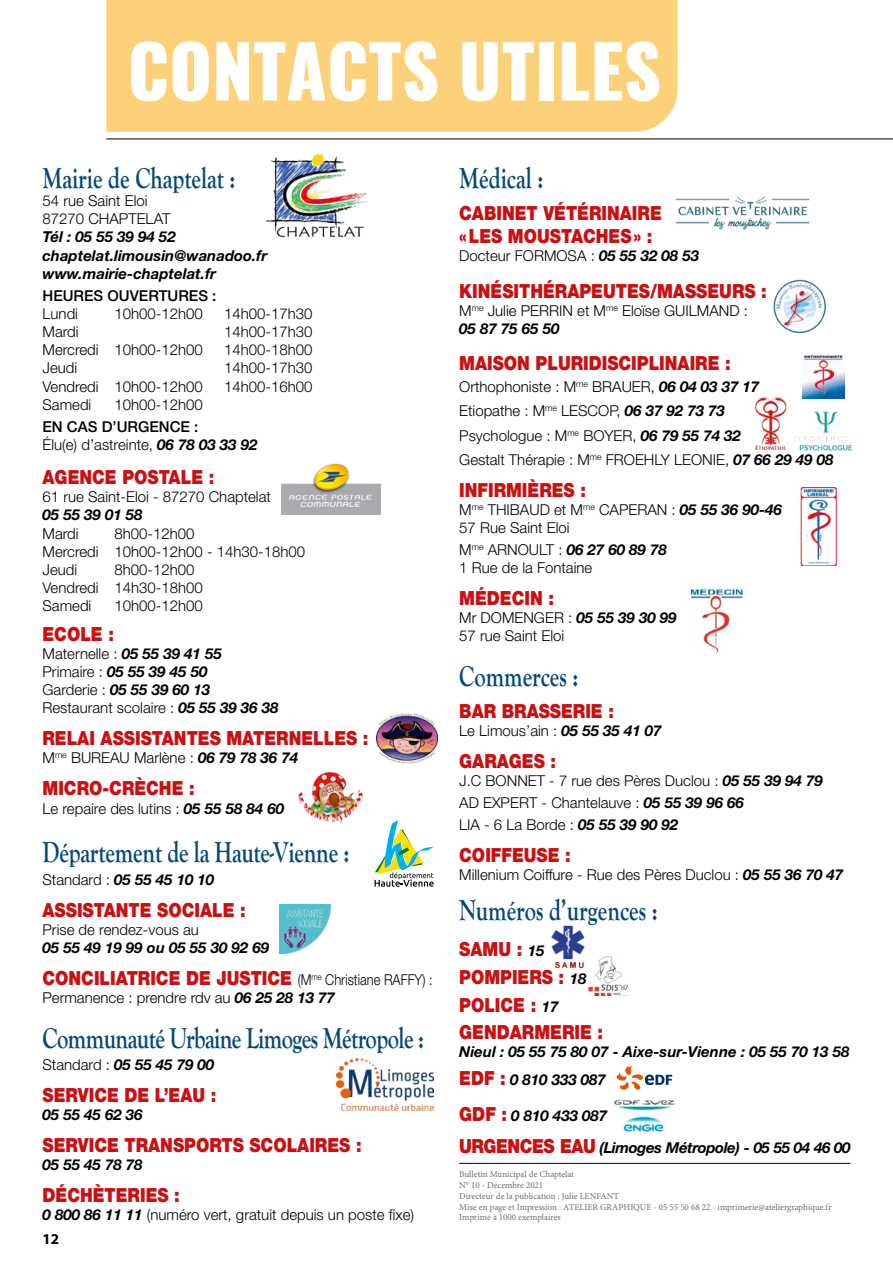
<style>
.page{position:relative;width:893px;height:1263px;background:#fff}
.page>*{position:absolute;margin:0;border:0;box-sizing:border-box;transform-origin:0 0}
.t1{font:800 72px "Oswald";color:#fff}
.t2{font:700 30px "Goudy Old Style T";letter-spacing:-.01em;color:#03487a;scale:.75 1}
.t3{font:900 19.5px/27.6px "Helvetica Neue LT Std";color:#cc1012;scale:.86 1}
.t4{font:300 15px/18.1px "Helvetica Neue LT Std";color:#000}
.t5{font:italic 700 15px/18.1px "Helvetica Neue LT Std";color:#000}
.t6{font:italic 700 15px/32px "Helvetica Neue LT Std";letter-spacing:-.025em;color:#000}
.t7{font:500 15px "Helvetica Neue LT Std";color:#000}
.t8{font:700 15px "Myriad Pro";color:#000}
.t9{font:9px/10.8px "Minion Pro";color:#6d6d6d}
.s1{font-weight:500}
.s2{font-weight:700;font-style:italic}
.s3{font-weight:300;font-style:normal}
.s4{font-weight:300;font-size:15px;color:#000}
.s5{font-weight:700;font-style:italic;font-size:15px;color:#000}
.s6{font-weight:900;font-style:normal;font-size:19.5px;color:#cc1012}
</style>
<div class="page">
<svg style="left:375px;top:820px;width:59px;height:67px"></svg>
<img style="left:800px;top:487px;width:38px;height:79px">
<img style="left:690px;top:587px;width:54px;height:69px">
<div style="left:106px;top:0;width:571px;height:132px;background:#fdd179"></div>
<hr style="left:106px;top:139px;width:787px;height:1px;background:#000">
<hr style="left:459px;top:1163px;width:391px;height:1px;background:#000">
<img style="left:265px;top:154px;width:103px;height:84px">
<img style="left:281px;top:463px;width:100px;height:52px">
<img style="left:279px;top:904px;width:53px;height:50px">
<img style="left:377px;top:713px;width:61px;height:51px">
<img style="left:298px;top:771px;width:80px;height:52px">
<img style="left:675px;top:196px;width:135px;height:33px">
<img style="left:773px;top:280px;width:53px;height:52px">
<img style="left:803px;top:354px;width:42px;height:45px">
<img style="left:336px;top:1058px;width:98px;height:52px">
<img style="left:551px;top:925px;width:34px;height:43px">
<img style="left:589px;top:957px;width:39px;height:39px">
<svg style="left:617px;top:1066px;width:55px;height:24px"></svg>
<img style="left:614px;top:1099px;width:61px;height:37px">
<img style="left:755px;top:398px;width:40px;height:52px">
<img style="left:795px;top:412px;width:59px;height:38px">
<h1 class="t1" style="left:128px;top:20px;width:535px">CONTACTS UTILES</h1>
<h2 class="t2" style="left:43px;top:161px;width:259px">Mairie de Chaptelat :</h2>
<p class="t4" style="left:43px;top:191px;width:129px">54 rue Saint Eloi<br>87270 CHAPTELAT</p>
<p class="t5" style="left:43px;top:228px;width:226px">Tél : 05 55 39 94 52 chaptelat.limousin@wanadoo.fr www.mairie-chaptelat.fr</p>
<p class="t7" style="left:43px;top:287px;width:175px">HEURES OUVERTURES :</p>
<p class="t4" style="left:43px;top:304px;width:37px">Lundi</p>
<p class="t4" style="left:115px;top:304px;width:90px">10h00-12h00</p>
<p class="t4" style="left:224px;top:304px;width:90px">14h00-17h30</p>
<p class="t4" style="left:43px;top:322px;width:38px">Mardi</p>
<p class="t4" style="left:224px;top:322px;width:90px">14h00-17h30</p>
<p class="t4" style="left:43px;top:341px;width:162px">Mercredi 10h00-12h00</p>
<p class="t4" style="left:224px;top:341px;width:90px">14h00-18h00</p>
<p class="t4" style="left:43px;top:359px;width:36px">Jeudi</p>
<p class="t4" style="left:224px;top:359px;width:90px">14h00-17h30</p>
<p class="t4" style="left:43px;top:377px;width:162px">Vendredi 10h00-12h00</p>
<p class="t4" style="left:224px;top:377px;width:90px">14h00-16h00</p>
<p class="t4" style="left:43px;top:395px;width:50px">Samedi</p>
<p class="t4" style="left:115px;top:395px;width:90px">10h00-12h00</p>
<p class="t4" style="left:43px;top:417px;width:216px"><span class="s1">EN CAS D’URGENCE :<br></span>Élu(e) d’astreinte, <span class="s2">06 78 03 33 92</span></p>
<h3 class="t3" style="left:43px;top:463px;width:201px">AGENCE POSTALE :</h3>
<p class="t4" style="left:43px;top:488px;width:230px">61 rue Saint-Eloi - 87270 Chaptelat</p>
<p class="t5" style="left:43px;top:506px;width:102px">05 55 39 01 58</p>
<p class="t4" style="left:43px;top:524px;width:38px">Mardi</p>
<p class="t4" style="left:43px;top:524px;width:264px;text-indent:72px">8h00-12h00<br>Mercredi 10h00-12h00 - 14h30-18h00<br>Jeudi</p>
<p class="t4" style="left:43px;top:560px;width:162px;text-indent:72px">8h00-12h00<br>Vendredi 14h30-18h00<br>Samedi</p>
<p class="t4" style="left:115px;top:596px;width:90px">10h00-12h00</p>
<h3 class="t3" style="left:43px;top:620px;width:85px">ECOLE :</h3>
<p class="t4" style="left:43px;top:644px;width:237px">Maternelle : <span class="s2">05 55 39 41 55<br></span>Primaire : <span class="s2">05 55 39 45 50<br></span>Garderie : <span class="s2">05 55 39 60 13<br></span>Restaurant scolaire : <span class="s2">05 55 39 36 38</span></p>
<h3 class="t3" style="left:43px;top:724px;width:381px">RELAI ASSISTANTES MATERNELLES :</h3>
<p class="t4" style="left:43px;top:749px;width:257px">M<sup>me</sup> BUREAU Marlène : <span class="s2">06 79 78 36 74</span></p>
<h3 class="t3" style="left:43px;top:775px;width:178px">MICRO-CRÈCHE :</h3>
<p class="t4" style="left:43px;top:799px;width:243px">Le repaire des lutins : <span class="s2">05 55 58 84 60</span></p>
<h2 class="t2" style="left:43px;top:836px;width:411px">Département de la Haute-Vienne :</h2>
<p class="t5" style="left:43px;top:870px;width:173px"><span class="s3">Standard :</span> 05 55 45 10 10</p>
<h3 class="t3" style="left:43px;top:896px;width:238px">ASSISTANTE SOCIALE :</h3>
<p class="t4" style="left:43px;top:920px;width:158px">Prise de rendez-vous au</p>
<p class="t5" style="left:43px;top:938px;width:228px">05 55 49 19 99 ou 05 55 30 92 69</p>
<h3 class="t3" style="left:43px;top:964px;width:455px">CONCILIATRICE DE JUSTICE <span class="s4">(M</span><sup>me</sup> <span class="s4">Christiane RAFFY) :</span></h3>
<p class="t4" style="left:43px;top:988px;width:294px">Permanence : prendre rdv au <span class="s2">06 25 28 13 77</span></p>
<h2 class="t2" style="left:43px;top:1021px;width:510px">Communauté Urbaine Limoges Métropole :</h2>
<p class="t5" style="left:43px;top:1055px;width:173px"><span class="s3">Standard :</span> 05 55 45 79 00</p>
<h3 class="t3" style="left:43px;top:1081px;width:204px">SERVICE DE L’EAU :</h3>
<p class="t5" style="left:43px;top:1105px;width:102px">05 55 45 62 36</p>
<h3 class="t3" style="left:43px;top:1131px;width:373px">SERVICE TRANSPORTS SCOLAIRES :</h3>
<p class="t5" style="left:43px;top:1155px;width:102px">05 55 45 78 78</p>
<h3 class="t3" style="left:43px;top:1181px;width:161px">DÉCHÈTERIES :</h3>
<p class="t4" style="left:43px;top:1206px;width:373px"><span class="s2">0 800 86 11 11</span> (numéro vert, gratuit depuis un poste fixe)</p>
<p class="t8" style="left:43px;top:1229px;width:18px">12</p>
<h2 class="t2" style="left:459px;top:161px;width:114px">Médical :</h2>
<h3 class="t3" style="left:459px;top:201px;width:237px;line-height:23.4px">CABINET VÉTÉRINAIRE «LES MOUSTACHES» :</h3>
<p class="t4" style="left:459px;top:247px;width:241px">Docteur FORMOSA : <span class="s2">05 55 32 08 53</span></p>
<h3 class="t3" style="left:459px;top:277px;width:359px">KINÉSITHÉRAPEUTES/MASSEURS :</h3>
<p class="t4" style="left:459px;top:301px;width:290px">M<sup>me</sup> Julie PERRIN et M<sup>me</sup> Eloïse GUILMAND :<br><span class="s2">05 87 75 65 50</span></p>
<h3 class="t3" style="left:459px;top:349px;width:317px">MAISON PLURIDISCIPLINAIRE :</h3>
<p class="t4" style="left:459px;top:374px;width:376px;line-height:24.5px">Orthophoniste : M<sup>me</sup> BRAUER, <span class="s2">06 04 03 37 17<br></span>Etiopathe : M<sup>me</sup> LESCOP, <span class="s2">06 37 92 73 73<br></span>Psychologue : M<sup>me</sup> BOYER, <span class="s2">06 79 55 74 32<br></span>Gestalt Thérapie : M<sup>me</sup> FROEHLY LEONIE, <span class="s2">07 66 29 49 08</span></p>
<h3 class="t3" style="left:459px;top:476px;width:149px">INFIRMIÈRES :</h3>
<p class="t4" style="left:459px;top:500px;width:324px">M<sup>me</sup> THIBAUD et M<sup>me</sup> CAPERAN : <span class="s2">05 55 36 90-46<br></span>57 Rue Saint Eloi</p>
<p class="t4" style="left:459px;top:541px;width:209px">M<sup>me</sup> ARNOULT : <span class="s2">06 27 60 89 78<br></span>1 Rue de la Fontaine</p>
<h3 class="t3" style="left:459px;top:584px;width:112px">MÉDECIN :</h3>
<p class="t4" style="left:459px;top:608px;width:219px">Mr DOMENGER : <span class="s2">05 55 39 30 99<br></span>57 rue Saint Eloi</p>
<h2 class="t2" style="left:459px;top:659px;width:161px">Commerces :</h2>
<h3 class="t3" style="left:459px;top:697px;width:181px">BAR BRASSERIE :</h3>
<p class="t4" style="left:459px;top:721px;width:204px">Le Limous’ain : <span class="s2">05 55 35 41 07</span></p>
<h3 class="t3" style="left:459px;top:747px;width:114px">GARAGES :</h3>
<p class="t4" style="left:459px;top:769px;width:365px;line-height:22.2px">J.C BONNET - 7 rue des Pères Duclou : <span class="s2">05 55 39 94 79<br></span>AD EXPERT - Chantelauve : <span class="s2">05 55 39 96 66<br></span>LIA - 6 La Borde : <span class="s2">05 55 39 90 92</span></p>
<h3 class="t3" style="left:459px;top:841px;width:131px">COIFFEUSE :</h3>
<p class="t4" style="left:459px;top:865px;width:386px">Millenium Coiffure - Rue des Pères Duclou : <span class="s2">05 55 36 70 47</span></p>
<h2 class="t2" style="left:459px;top:893px;width:266px">Numéros d’urgences :</h2>
<h3 class="t3" style="left:459px;top:935px;width:169px">SAMU : <span class="s5">15<br></span>POMPIERS : <span class="s5">18<br></span>POLICE : <span class="s5">17<br></span>GENDARMERIE :</h3>
<p class="t5" style="left:459px;top:1038px;width:392px;line-height:27.6px">Nieul : 05 55 75 80 07 - Aixe-sur-Vienne : 05 55 70 13 58<br><span class="s6">EDF :</span> 0 810 333 087</p>
<p class="t6" style="left:459px;top:1099px;width:393px"><span class="s6">GDF :</span> 0 810 433 087<br><span class="s6">URGENCES EAU</span> (Limoges Métropole) - 05 55 04 46 00</p>
<p class="t9" style="left:459px;top:1169px;width:374px">Bulletin Municipal de Chaptelat<br>N° 10 - Décembre 2021<br>Directeur de la publication : Julie LENFANT<br>Mise en page et Impression : ATELIER GRAPHIQUE - 05 55 50 68 22 - imprimerie@ateliergraphique.fr Imprimé à 1000 exemplaires</p>
</div>
